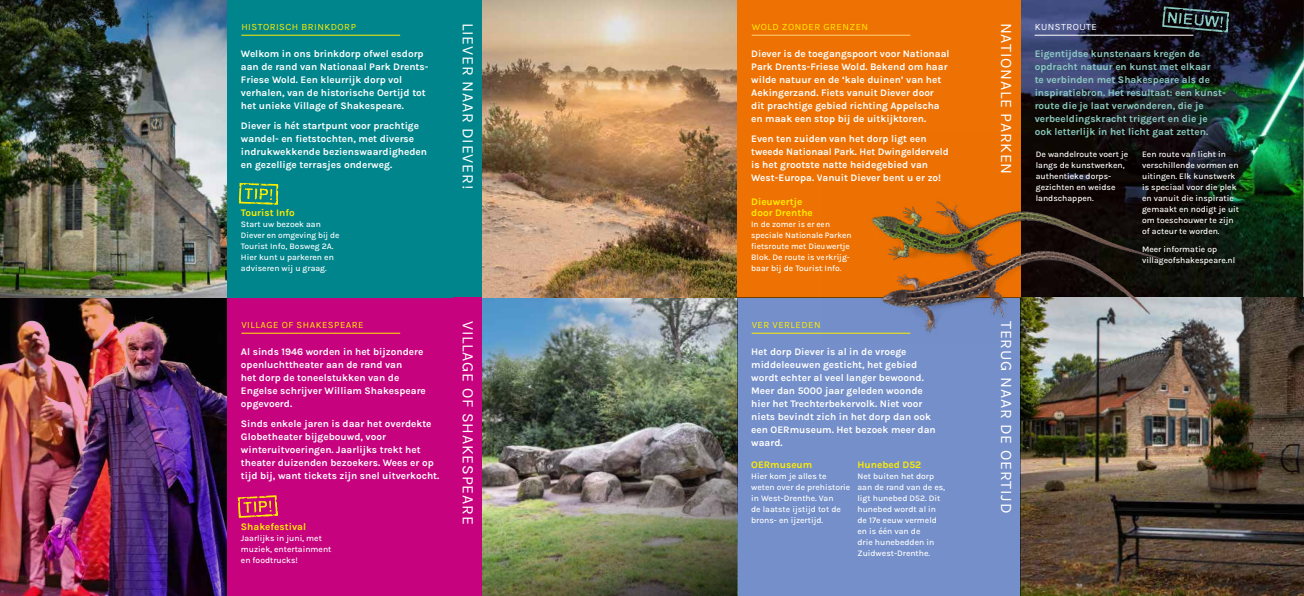
<style>
.page{position:relative;width:1304px;height:596px;background:#fff}
.page>*{position:absolute;margin:0;border:0;box-sizing:border-box;transform-origin:0 0}
.t1{font:16px "Karla";letter-spacing:.05em;color:#fff}
.t2{font:700 10px/13px "Karla";color:#fff}
.t3{font:700 10px/13px "Karla";color:#8acbc1}
.t4{font:700 10px/11px "Karla";color:#ffed00}
.t5{font:9.6px "Karla";letter-spacing:.05em;color:#ffed00}
.t6{font:9.6px "Karla";letter-spacing:.05em;color:#fff}
.t7{font:500 8.5px/11px "Karla";color:#fff}
</style>
<div class="page">
<img style="left:1020px;top:0;width:284px;height:298px">
<img style="left:1020px;top:298px;width:284px;height:297px">
<img style="left:482px;top:298px;width:255px;height:297px">
<img style="left:482px;top:0;width:255px;height:298px">
<div style="left:227px;top:298px;width:255px;height:297px;background:#c7027f"></div>
<div style="left:227px;top:0;width:255px;height:298px;background:#00858c"></div>
<img style="left:0;top:298px;width:227px;height:297px">
<img style="left:0;top:0;width:227px;height:298px">
<div style="left:737px;top:0;width:283px;height:298px;background:#ee7203"></div>
<div style="left:737px;top:298px;width:283px;height:297px;background:#748fc9"></div>
<hr style="left:752px;top:332px;width:158px;height:1px;background:#ffed00">
<hr style="left:241px;top:35px;width:159px;height:1px;background:#ffed00">
<hr style="left:752px;top:35px;width:158px;height:1px;background:#fed27a">
<hr style="left:1035px;top:35px;width:158px;height:1px;background:#fff">
<hr style="left:241px;top:332px;width:159px;height:1px;background:#ffed00">
<img style="left:822px;top:133px;width:363px;height:209px">
<svg style="left:238px;top:495px;width:40px;height:22px"></svg>
<svg style="left:239px;top:183px;width:40px;height:21px"></svg>
<svg style="left:1162px;top:6px;width:67px;height:26px;background:#314143"></svg>
<p class="t5" style="left:241px;top:20px;width:116px">HISTORISCH BRINKDORP</p>
<p class="t2" style="left:241px;top:47px;width:189px">Welkom in ons brinkdorp ofwel esdorp aan de rand van Nationaal Park Drents-Friese Wold. Een kleurrijk dorp vol verhalen, van de historische Oertijd tot het unieke Village of Shakespeare.</p>
<p class="t2" style="left:241px;top:119px;width:188px">Diever is hét startpunt voor prachtige wandel- en fietstochten, met diverse indrukwekkende bezienswaardigheden en gezellige terrasjes onderweg.</p>
<p class="t4" style="left:241px;top:206px;width:55px">Tourist Info</p>
<p class="t7" style="left:241px;top:218px;width:100px">Start uw bezoek aan<br>Diever en omgeving bij de<br>Tourist Info, Bosweg 2A.<br>Hier kunt u parkeren en adviseren wij u graag.</p>
<p class="t5" style="left:241px;top:318px;width:124px">VILLAGE OF SHAKESPEARE</p>
<p class="t2" style="left:241px;top:345px;width:187px">Al sinds 1946 worden in het bijzondere openluchttheater aan de rand van<br>het dorp de toneelstukken van de<br>Engelse schrijver William Shakespeare opgevoerd.</p>
<p class="t2" style="left:241px;top:416px;width:200px">Sinds enkele jaren is daar het overdekte Globetheater bijgebouwd, voor winteruitvoeringen. Jaarlijks trekt het theater duizenden bezoekers. Wees er op tijd bij, want tickets zijn snel uitverkocht.</p>
<p class="t4" style="left:241px;top:521px;width:67px">Shakefestival</p>
<p class="t7" style="left:241px;top:532px;width:92px">Jaarlijks in juni, met muziek, entertainment en foodtrucks!</p>
<h1 class="t1" style="left:478px;top:23px;width:168px;rotate:90deg">LIEVER NAAR DIEVER!</h1>
<h1 class="t1" style="left:478px;top:320px;width:205px;rotate:90deg">VILLAGE OF SHAKESPEARE</h1>
<p class="t5" style="left:752px;top:20px;width:118px">WOLD ZONDER GRENZEN</p>
<p class="t6" style="left:1035px;top:20px;width:64px">KUNSTROUTE</p>
<h1 class="t1" style="left:1017px;top:23px;width:153px;rotate:90deg">NATIONALE PARKEN</h1>
<p class="t3" style="left:1035px;top:47px;width:193px">Eigentijdse kunstenaars kregen de opdracht natuur en kunst met elkaar<br>te verbinden met Shakespeare als de inspiratiebron. Het resultaat: een kunst&shy;route die je laat verwonderen, die je verbeeldingskracht triggert en die je ook letterlijk in het licht gaat zetten.</p>
<p class="t2" style="left:751px;top:47px;width:200px">Diever is de toegangspoort voor Nationaal Park Drents-Friese Wold. Bekend om haar wilde natuur en de ‘kale duinen’ van het Aekingerzand. Fiets vanuit Diever door dit prachtige gebied richting Appelscha en maak een stop bij de uitkijktoren.</p>
<p class="t2" style="left:751px;top:132px;width:199px">Even ten zuiden van het dorp ligt een tweede Nationaal Park. Het Dwingelderveld is het grootste natte heidegebied van West-Europa. Vanuit Diever bent u er zo!</p>
<p class="t7" style="left:1036px;top:148px;width:94px">De wandelroute voert je langs de kunstwerken, authentieke dorps&shy;gezichten en weidse landschappen.</p>
<p class="t7" style="left:1142px;top:148px;width:99px">Een route van licht in verschillende vormen en uitingen. Elk kunstwerk is speciaal voor die plek en vanuit die inspiratie gemaakt en nodigt je uit om toeschouwer te zijn of acteur te worden.</p>
<p class="t7" style="left:1142px;top:243px;width:95px">Meer informatie op villageofshakespeare.nl</p>
<p class="t4" style="left:751px;top:196px;width:63px">Dieuwertje door Drenthe</p>
<p class="t7" style="left:751px;top:218px;width:102px">In de zomer is er een speciale Nationale Parken fietsroute met Dieuwertje<br>Blok. De route is verkrijg&shy;baar bij de Tourist Info.</p>
<p class="t5" style="left:752px;top:318px;width:71px">VER VERLEDEN</p>
<p class="t2" style="left:751px;top:345px;width:186px">Het dorp Diever is al in de vroege middeleeuwen gesticht, het gebied wordt echter al veel langer bewoond.<br>Meer dan 5000 jaar geleden woonde hier het Trechterbekervolk. Niet voor niets bevindt zich in het dorp dan ook een OERmuseum. Het bezoek meer dan waard.</p>
<p class="t4" style="left:857px;top:458px;width:65px">Hunebed D52</p>
<p class="t7" style="left:857px;top:469px;width:89px">Net buiten het dorp aan de rand van de es, ligt hunebed D52. Dit hunebed wordt al in de 17e eeuw vermeld en is één van de<br>drie hunebedden in<br>Zuidwest-Drenthe.</p>
<p class="t4" style="left:751px;top:458px;width:63px">OERmuseum</p>
<p class="t7" style="left:751px;top:469px;width:101px">Hier kom je alles te weten over de prehistorie in West-Drenthe. Van<br>de laatste ijstijd tot de brons- en ijzertijd.</p>
<h1 class="t1" style="left:1017px;top:320px;width:194px;rotate:90deg">TERUG NAAR DE OERTIJD</h1>
</div>
